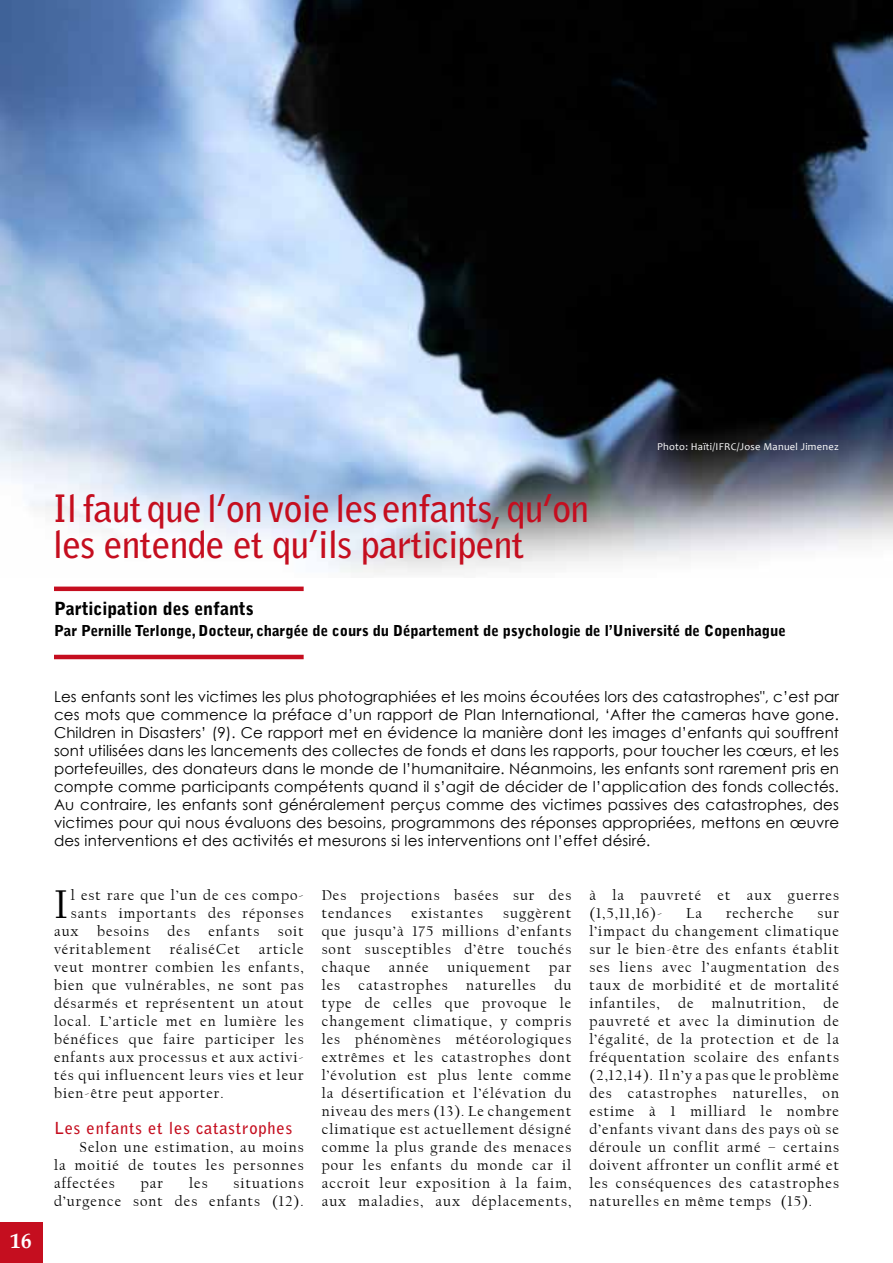
<style>
.page{position:relative;width:893px;height:1263px;background:#fff}
.page>*{position:absolute;margin:0;border:0;box-sizing:border-box;transform-origin:0 0}
.t1{font:42.15px "Californian FB";color:#000}
.t2{font:700 37.5px/36px "Bell Gothic Std";letter-spacing:-.02em;color:#c50e1f}
.t3{font:700 21px "Book Antiqua";color:#fff}
.t4{font:900 18px "Bell Gothic Std";letter-spacing:-.005em;color:#000}
.t5{font:700 16.5px "Bell Gothic Std";letter-spacing:.05em;color:#c50e1f}
.t6{font:15px/18px "Californian FB";letter-spacing:.07em;color:#000;text-align:justify}
.t7{font:15px/18px "Century Gothic";letter-spacing:.01em;color:#000;text-align:justify}
.t8{font:900 15px "Bell Gothic Std";letter-spacing:-.005em;color:#000}
.t9{font:10.5px "Candara";letter-spacing:.025em;color:#fff}
</style>
<div class="page">
<div style="left:54px;top:586px;width:250px;height:5px;background:#c50e1f"></div>
<hr style="left:54px;top:655px;width:250px;height:4px;background:#c50e1f">
<div style="left:0;top:1222px;width:42px;height:41px;background:#c50e1f"></div>
<img style="left:0;top:0;width:893px;height:573px">
<h3 class="t3" style="left:10px;top:1226px;width:22px">16</h3>
<h2 class="t2" style="left:53px;top:491px;width:538px">Il faut que l’on voie les enfants, qu’on les entende et qu’ils participent</h2>
<p class="t9" style="left:657px;top:440px;width:183px">Photo: Haïti/IFRC/Jose Manuel Jimenez</p>
<p class="t4" style="left:54px;top:598px;width:201px">Participation des enfants</p>
<p class="t8" style="left:54px;top:622px;width:733px">Par Pernille Terlonge, Docteur, chargée de cours du Département de psychologie de l’Université de Copenhague</p>
<p class="t7" style="left:54px;top:687px;width:787px">Les enfants sont les victimes les plus photographiées et les moins écoutées lors des catastrophes", c’est par ces mots que commence la préface d’un rapport de Plan International, ‘After the cameras have gone.<br>Children in Disasters’ (9). Ce rapport met en évidence la manière dont les images d’enfants qui souffrent sont utilisées dans les lancements des collectes de fonds et dans les rapports, pour toucher les cœurs, et les portefeuilles, des donateurs dans le monde de l’humanitaire. Néanmoins, les enfants sont rarement pris en compte comme participants compétents quand il s’agit de décider de l’application des fonds collectés.<br>Au contraire, les enfants sont généralement perçus comme des victimes passives des catastrophes, des victimes pour qui nous évaluons des besoins, programmons des réponses appropriées, mettons en œuvre des interventions et des activités et mesurons si les interventions ont l’effet désiré.</p>
<h1 class="t1" style="left:54px;top:881px;width:15px">I</h1>
<p class="t6" style="left:71px;top:886px;width:234px">l est rare que l’un de ces compo-</p>
<p class="t6" style="left:71px;top:904px;width:234px">sants importants des réponses</p>
<p class="t6" style="left:54px;top:922px;width:251px">aux besoins des enfants soit</p>
<p class="t6" style="left:54px;top:940px;width:251px">véritablement réaliséCet article</p>
<p class="t6" style="left:54px;top:958px;width:251px">veut montrer combien les enfants,</p>
<p class="t6" style="left:54px;top:976px;width:251px">bien que vulnérables, ne sont pas</p>
<p class="t6" style="left:54px;top:994px;width:251px">désarmés et représentent un atout</p>
<p class="t6" style="left:54px;top:1012px;width:251px">local. L’article met en lumière les</p>
<p class="t6" style="left:54px;top:1030px;width:251px">bénéfices que faire participer les</p>
<p class="t6" style="left:54px;top:1048px;width:251px">enfants aux processus et aux activi-</p>
<p class="t6" style="left:54px;top:1066px;width:251px">tés qui influencent leurs vies et leur</p>
<p class="t6" style="left:54px;top:1084px;width:171px">bien-être peut apporter.</p>
<p class="t5" style="left:54px;top:1118px;width:240px">Les enfants et les catastrophes</p>
<p class="t6" style="left:54px;top:1138px;width:251px;text-indent:26px">Selon une estimation, au moins la moitié de toutes les personnes affectées</p>
<p class="t6" style="left:141px;top:1174px;width:24px">par</p>
<p class="t6" style="left:189px;top:1174px;width:20px">les</p>
<p class="t6" style="left:54px;top:1174px;width:251px;text-align:right">situations<br>d’urgence sont des enfants (12).</p>
<p class="t6" style="left:322px;top:886px;width:251px">Des projections basées sur des tendances</p>
<p class="t6" style="left:412px;top:904px;width:73px">existantes</p>
<p class="t6" style="left:322px;top:904px;width:251px;text-indent:182px">suggèrent que jusqu’à 175 millions d’enfants sont susceptibles d’être touchés chaque année uniquement par les catastrophes naturelles du type de celles que provoque le changement climatique, y compris les phénomènes météorologiques extrêmes et les catastrophes dont l’évolution est plus lente comme la désertification et l’élévation du niveau des mers (13). Le changement climatique est actuellement désigné comme la plus grande des menaces pour les enfants du monde car il accroit leur exposition à la faim, aux maladies, aux déplacements,</p>
<p class="t6" style="left:589px;top:886px;width:251px">à la pauvreté et aux guerres (1,5,11,16)-</p>
<p class="t6" style="left:686px;top:904px;width:17px">La</p>
<p class="t6" style="left:726px;top:904px;width:69px">recherche</p>
<p class="t6" style="left:589px;top:904px;width:251px;text-indent:228px">sur l’impact du changement climatique sur le bien-être des enfants établit ses liens avec l’augmentation des taux de morbidité et de mortalité infantiles, de malnutrition, de pauvreté et avec la diminution de l’égalité, de la protection et de la fréquentation scolaire des enfants (2,12,14). Il n’y a pas que le problème des catastrophes naturelles, on estime à 1 milliard le nombre d’enfants vivant dans des pays où se déroule un conflit armé – certains doivent affronter un conflit armé et les conséquences des catastrophes naturelles en même temps (15).</p>
</div>
